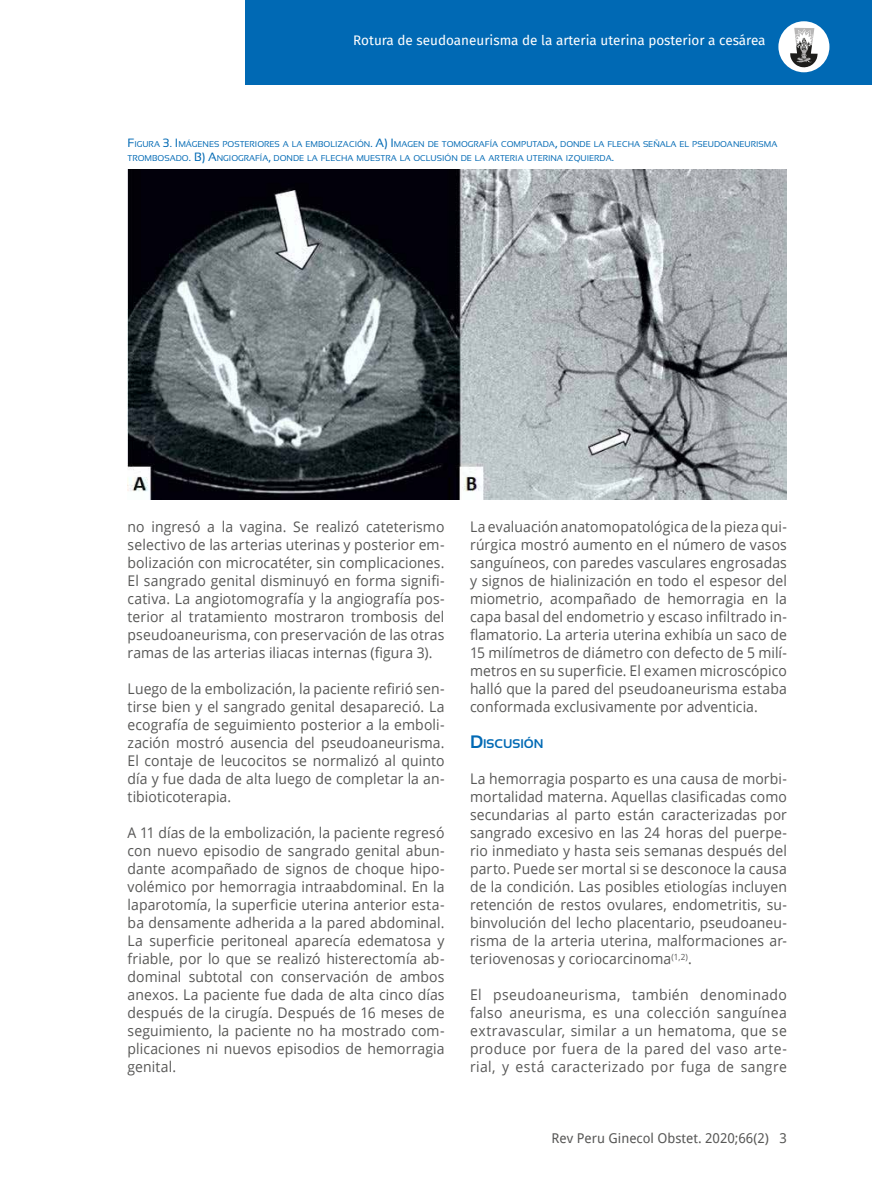
<style>
.page{position:relative;width:872px;height:1191px;background:#fff}
.page>*{position:absolute;margin:0;border:0;box-sizing:border-box;transform-origin:0 0}
.t1{font:14.7px/18px "Open Sans";letter-spacing:.005em;color:#575756;text-align:justify;scale:.95 1}
.t2{font:13.5px "Fira Sans";color:#fff}
.t3{font:13.5px "Droid Sans";color:#575756}
.t4{font:700 12.6px "Sansation";color:#0069b4}
.t5{font:8.4px/14.4px "Sansation";color:#0069b4}
.s1{font-size:12px}
.s2{font-size:18px}
</style>
<div class="page">
<div style="left:246px;top:0;width:626px;height:85px;background:#0069b4"></div>
<div style="left:778px;top:21px;width:51px;height:51px;background:#fff;border-radius:50%"></div>
<svg style="left:790px;top:28px;width:28px;height:40px"></svg>
<img style="left:128px;top:170px;width:659px;height:329px">
<p class="t2" style="left:353px;top:30px;width:414px">Rotura de seudoaneurisma de la arteria uterina posterior a cesárea</p>
<p class="t5" style="left:128px;top:137px;width:651px"><span class="s1">F</span>IGURA <span class="s1">3. I</span> MÁGENES POSTERIORES A LA EMBOLIZACIÓN<span class="s1">. A) I</span> MAGEN DE TOMOGRAFÍA COMPUTADA<span class="s1">,</span> DONDE LA FLECHA SEÑALA EL PSEUDOANEURISMA<br>TROMBOSADO<span class="s1">. B) A</span>NGIOGRAFÍA<span class="s1">,</span> DONDE LA FLECHA MUESTRA LA OCLUSIÓN DE LA ARTERIA UTERINA IZQUIERDA<span class="s1">.</span></p>
<p class="t1" style="left:128px;top:517px;width:335px">no ingresó a la vagina. Se realizó cateterismo selectivo de las arterias uterinas y posterior em&shy;bolización con microcatéter, sin complicaciones.<br>El sangrado genital disminuyó en forma signifi&shy;cativa. La angiotomografía y la angiografía pos&shy;terior al tratamiento mostraron trombosis del pseudoaneurisma, con preservación de las otras ramas de las arterias iliacas internas (figura 3).</p>
<p class="t1" style="left:128px;top:679px;width:335px">Luego de la embolización, la paciente refirió sen&shy;tirse bien y el sangrado genital desapareció. La ecografía de seguimiento posterior a la emboli&shy;zación mostró ausencia del pseudoaneurisma.<br>El contaje de leucocitos se normalizó al quinto día y fue dada de alta luego de completar la an&shy;tibioticoterapia.</p>
<p class="t1" style="left:128px;top:823px;width:335px">A 11 días de la embolización, la paciente regresó con nuevo episodio de sangrado genital abun&shy;dante acompañado de signos de choque hipo&shy;volémico por hemorragia intraabdominal. En la laparotomía, la superficie uterina anterior esta&shy;ba densamente adherida a la pared abdominal.<br>La superficie peritoneal aparecía edematosa y friable, por lo que se realizó histerectomía ab&shy;dominal subtotal con conservación de ambos anexos. La paciente fue dada de alta cinco días después de la cirugía. Después de 16 meses de seguimiento, la paciente no ha mostrado com&shy;plicaciones ni nuevos episodios de hemorragia genital.</p>
<p class="t1" style="left:470px;top:517px;width:335px">La evaluación anatomopatológica de la pieza qui&shy;rúrgica mostró aumento en el número de vasos sanguíneos, con paredes vasculares engrosadas y signos de hialinización en todo el espesor del miometrio, acompañado de hemorragia en la capa basal del endometrio y escaso infiltrado in&shy;flamatorio. La arteria uterina exhibía un saco de 15 milímetros de diámetro con defecto de 5 milí&shy;metros en su superficie. El examen microscópico halló que la pared del pseudoaneurisma estaba conformada exclusivamente por adventicia.</p>
<p class="t4" style="left:470px;top:737px;width:75px"><span class="s2">D</span>ISCUSIÓN</p>
<p class="t1" style="left:470px;top:769px;width:335px">La hemorragia posparto es una causa de morbi&shy;mortalidad materna. Aquellas clasificadas como secundarias al parto están caracterizadas por sangrado excesivo en las 24 horas del puerpe&shy;rio inmediato y hasta seis semanas después del parto. Puede ser mortal si se desconoce la causa de la condición. Las posibles etiologías incluyen retención de restos ovulares, endometritis, su&shy;binvolución del lecho placentario, pseudoaneu&shy;risma de la arteria uterina, malformaciones ar&shy;teriovenosas y coriocarcinoma<sup>(1,2)</sup>.</p>
<p class="t1" style="left:470px;top:985px;width:335px">El pseudoaneurisma, también denominado falso aneurisma, es una colección sanguínea extravascular, similar a un hematoma, que se produce por fuera de la pared del vaso arte&shy;rial, y está caracterizado por fuga de sangre</p>
<p class="t3" style="left:551px;top:1128px;width:237px">Rev Peru Ginecol Obstet. 2020;66(2) 3</p>
</div>
